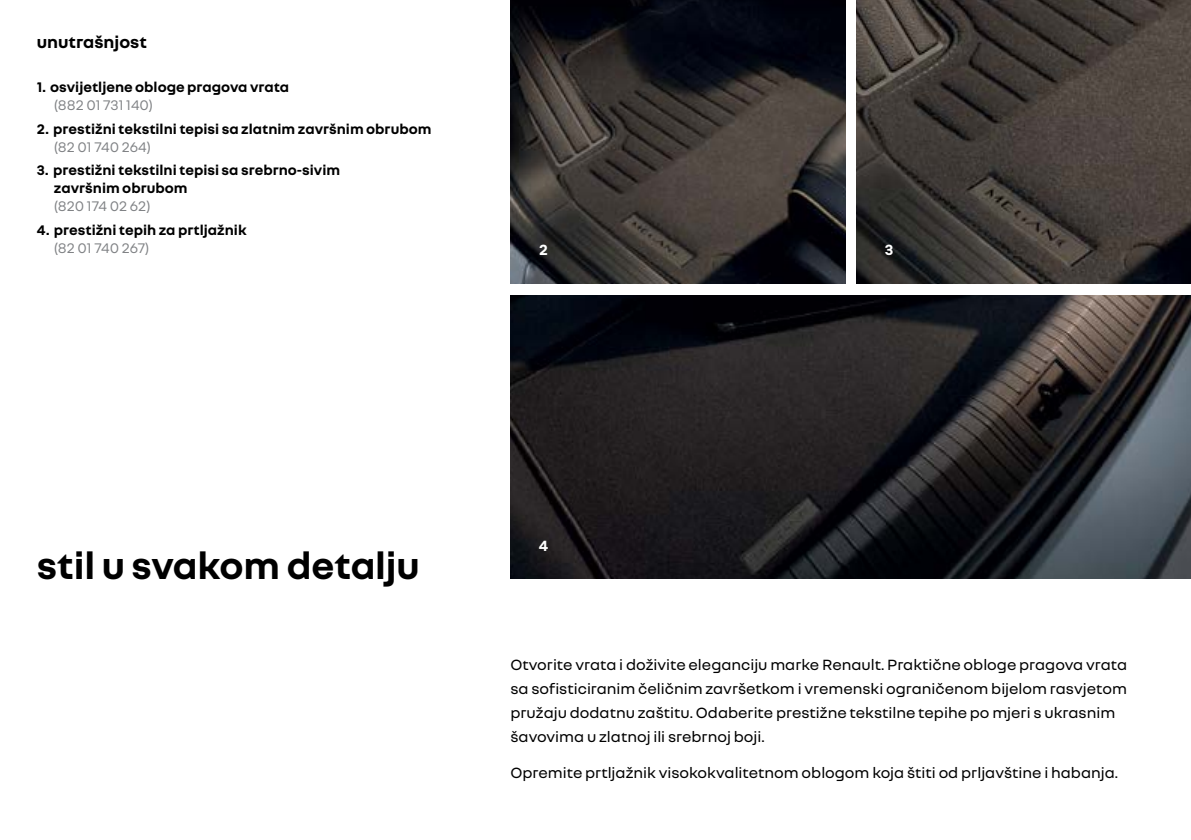
<style>
.page{position:relative;width:1191px;height:840px;background:#fff}
.page>*{position:absolute;margin:0;border:0;box-sizing:border-box;transform-origin:0 0}
.t1{font:700 40px "Nouvel R";letter-spacing:-.005em;color:#000}
.t2{font:700 18px "Nouvel R";color:#000}
.t3{font:16px/24px "Nouvel R";color:#000}
.t4{font:700 16px "Nouvel R";color:#fff}
.t5{font:700 15px/18px "Nouvel R";color:#000}
.t6{font:15px "Nouvel R";color:#808285}
</style>
<div class="page">
<img style="left:856px;top:0;width:335px;height:283px">
<img style="left:510px;top:295px;width:681px;height:283px">
<img style="left:510px;top:0;width:335px;height:283px">
<p class="t2" style="left:37px;top:31px;width:112px">unutrašnjost</p>
<p class="t5" style="left:37px;top:77px;width:254px">1. osvijetljene obloge pragova vrata</p>
<p class="t6" style="left:54px;top:95px;width:101px">(882 01 731 140)</p>
<p class="t5" style="left:37px;top:119px;width:396px">2. prestižni tekstilni tepisi sa zlatnim završnim obrubom</p>
<p class="t6" style="left:54px;top:137px;width:99px">(82 01 740 264)</p>
<p class="t5" style="left:54px;top:160px;width:288px;text-indent:-17px">3. prestižni tekstilni tepisi sa srebrno-sivim završnim obrubom</p>
<p class="t6" style="left:54px;top:197px;width:98px">(820 174 02 62)</p>
<p class="t5" style="left:37px;top:220px;width:211px">4. prestižni tepih za prtljažnik</p>
<p class="t6" style="left:54px;top:238px;width:97px">(82 01 740 267)</p>
<p class="t4" style="left:539px;top:239px;width:10px">2</p>
<p class="t4" style="left:884px;top:239px;width:10px">3</p>
<h1 class="t1" style="left:37px;top:539px;width:384px">stil u svakom detalju</h1>
<p class="t4" style="left:539px;top:534px;width:11px">4</p>
<p class="t3" style="left:510px;top:651px;width:618px">Otvorite vrata i doživite eleganciju marke Renault. Praktične obloge pragova vrata sa sofisticiranim čeličnim završetkom i vremenski ograničenom bijelom rasvjetom pružaju dodatnu zaštitu. Odaberite prestižne tekstilne tepihe po mjeri s ukrasnim šavovima u zlatnoj ili srebrnoj boji.</p>
<p class="t3" style="left:510px;top:759px;width:609px">Opremite prtljažnik visokokvalitetnom oblogom koja štiti od prljavštine i habanja.</p>
</div>
